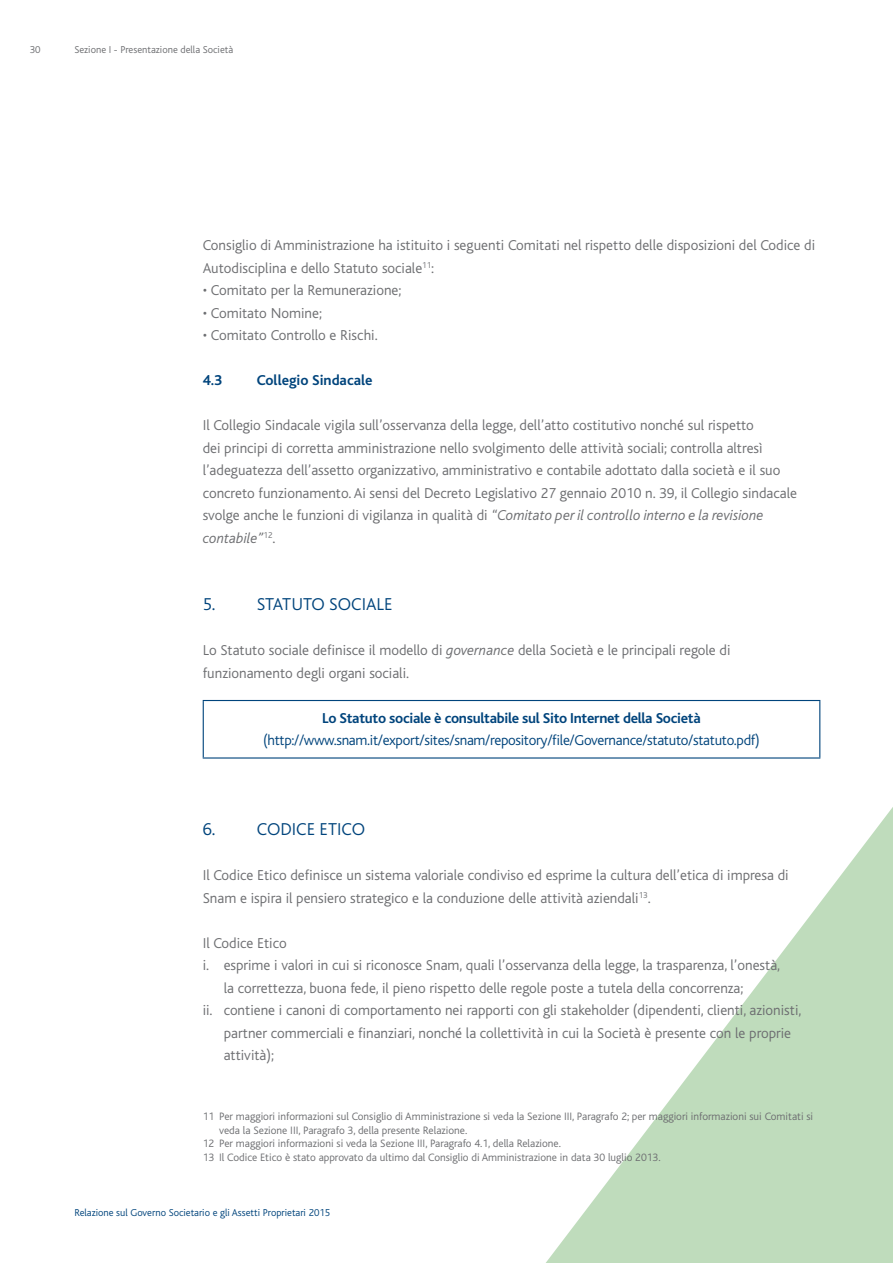
<style>
.page{position:relative;width:893px;height:1263px;background:#fff}
.page>*{position:absolute;margin:0;border:0;box-sizing:border-box;transform-origin:0 0}
.t1{font:300 18px "Bliss";color:#00447c}
.t2{font:300 15px/22.5px "Bliss";color:#6d6e71}
.t3{font:300 15px "Bliss";letter-spacing:-.02em;color:#00447c}
.t4{font:700 15px "Bliss";letter-spacing:-.02em;color:#00447c}
.t5{font:700 15px "Bliss";color:#00447c}
.t6{font:300 11.25px "Bliss";color:#6d6e71}
.t7{font:300 10.5px "Bliss";color:#00447c}
.t8{font:300 10.5px "Bliss";color:#6d6e71}
.s1{font-style:italic}
</style>
<div class="page">
<svg style="left:546px;top:807px;width:347px;height:456px"></svg>
<hr style="left:203px;top:700px;width:617px;height:1px;background:#00447c">
<hr style="left:203px;top:701px;width:1px;height:56px;background:#00447c">
<hr style="left:819px;top:701px;width:1px;height:56px;background:#00447c">
<hr style="left:203px;top:757px;width:617px;height:1px;background:#00447c">
<p class="t8" style="left:30px;top:44px;width:12px">30</p>
<p class="t8" style="left:74px;top:44px;width:160px">Sezione I - Presentazione della Società</p>
<p class="t2" style="left:203px;top:234px;width:614px">Consiglio di Amministrazione ha istituito i seguenti Comitati nel rispetto delle disposizioni del Codice di<br>Autodisciplina e dello Statuto sociale<sup>11</sup>:</p>
<p class="t2" style="left:203px;top:279px;width:200px">• Comitato per la Remunerazione;</p>
<p class="t2" style="left:203px;top:302px;width:121px">• Comitato Nomine;</p>
<p class="t2" style="left:203px;top:324px;width:176px">• Comitato Controllo e Rischi.</p>
<p class="t4" style="left:203px;top:372px;width:21px">4.3</p>
<p class="t5" style="left:257px;top:372px;width:117px">Collegio Sindacale</p>
<p class="t2" style="left:203px;top:414px;width:596px">Il Collegio Sindacale vigila sull’osservanza della legge, dell’atto costitutivo nonché sul rispetto<br>dei principi di corretta amministrazione nello svolgimento delle attività sociali; controlla altresì l’adeguatezza dell’assetto organizzativo, amministrativo e contabile adottato dalla società e il suo concreto funzionamento. Ai sensi del Decreto Legislativo 27 gennaio 2010 n. 39, il Collegio sindacale svolge anche le funzioni di vigilanza in qualità di <span class="s1">“Comitato per il controllo interno e la revisione contabile”</span><sup>12</sup>.</p>
<p class="t1" style="left:203px;top:595px;width:74px">5. Statuto</p>
<p class="t1" style="left:329px;top:595px;width:10px">sociale</p>
<p class="t2" style="left:203px;top:639px;width:529px">Lo Statuto sociale definisce il modello di <span class="s1">governance</span> della Società e le principali regole di funzionamento degli organi sociali.</p>
<p class="t4" style="left:322px;top:710px;width:380px">Lo Statuto sociale è consultabile sul Sito Internet della Società</p>
<p class="t3" style="left:263px;top:732px;width:498px">(http://www.snam.it/export/sites/snam/repository/file/Governance/statuto/statuto.pdf)</p>
<p class="t1" style="left:203px;top:820px;width:75px">6. Codice</p>
<p class="t1" style="left:320px;top:820px;width:19px">Etico</p>
<p class="t2" style="left:203px;top:864px;width:588px">Il Codice Etico definisce un sistema valoriale condiviso ed esprime la cultura dell’etica di impresa di<br>Snam e ispira il pensiero strategico e la conduzione delle attività aziendali<sup>13</sup>.</p>
<p class="t2" style="left:203px;top:932px;width:86px">Il Codice Etico</p>
<p class="t2" style="left:203px;top:954px;width:579px">i. esprime i valori in cui si riconosce Snam, quali l’osservanza della legge, la trasparenza, l’onestà,</p>
<p class="t2" style="left:224px;top:977px;width:521px">la correttezza, buona fede, il pieno rispetto delle regole poste a tutela della concorrenza;</p>
<p class="t2" style="left:203px;top:999px;width:600px">ii. contiene i canoni di comportamento nei rapporti con gli stakeholder (dipendenti, clienti, azionisti,</p>
<p class="t2" style="left:224px;top:1022px;width:569px">partner commerciali e finanziari, nonché la collettività in cui la Società è presente con le proprie</p>
<p class="t2" style="left:224px;top:1044px;width:52px">attività);</p>
<p class="t6" style="left:203px;top:1111px;width:612px">11 Per maggiori informazioni sul Consiglio di Amministrazione si veda la Sezione III, Paragrafo 2; per maggiori informazioni sui Comitati si</p>
<p class="t6" style="left:219px;top:1124px;width:250px">veda la Sezione III, Paragrafo 3, della presente Relazione.</p>
<p class="t6" style="left:203px;top:1138px;width:360px">12 Per maggiori informazioni si veda la Sezione III, Paragrafo 4.1, della Relazione.</p>
<p class="t6" style="left:203px;top:1151px;width:459px">13 Il Codice Etico è stato approvato da ultimo dal Consiglio di Amministrazione in data 30 luglio 2013.</p>
<p class="t7" style="left:74px;top:1207px;width:257px">Relazione sul Governo Societario e gli Assetti Proprietari 2015</p>
</div>
